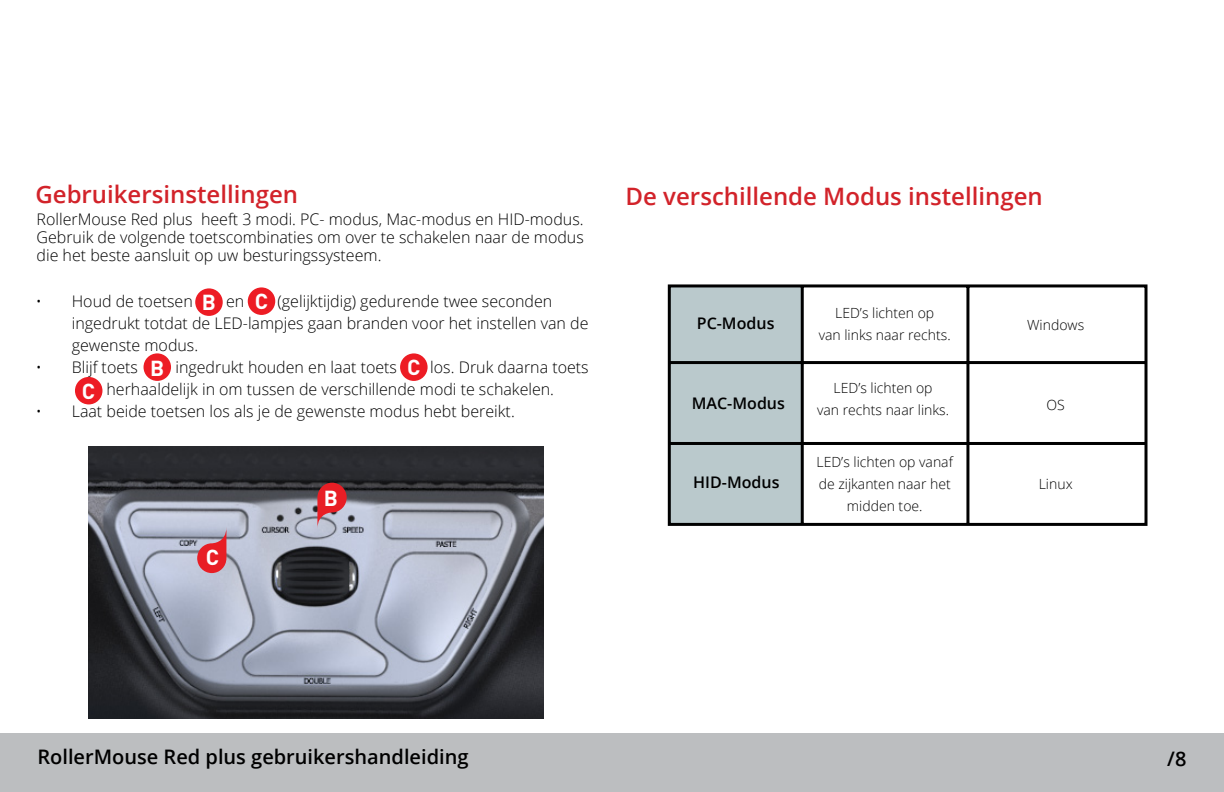
<style>
.page{position:relative;width:1224px;height:792px;background:#fff}
.page>*{position:absolute;margin:0;border:0;box-sizing:border-box;transform-origin:0 0}
.t1{font:600 24px "Open Sans";color:#d2232a}
.t2{font:700 21.4px "DINOT";color:#fff}
.t3{font:600 20px "Open Sans";color:#000}
.t4{font:300 16px/22px "Open Sans";color:#000}
.t5{font:600 16px "Open Sans";color:#000}
.t6{font:300 14px/22px "Open Sans";color:#000;text-align:center}
.s1{color:#fff}
</style>
<div class="page">
<div style="left:0;top:733px;width:1224px;height:59px;background:#bcbec0"></div>
<img style="left:89px;top:446px;width:455px;height:272px">
<svg style="left:317px;top:483px;width:30px;height:46px"></svg>
<svg style="left:197px;top:527px;width:29px;height:46px"></svg>
<div style="left:195px;top:288px;width:28px;height:28px;background:#ed1c24;border-radius:50%"></div>
<div style="left:144px;top:353px;width:27px;height:28px;background:#ed1c24;border-radius:50%"></div>
<div style="left:248px;top:287px;width:27px;height:28px;background:#ed1c24;border-radius:50%"></div>
<div style="left:400px;top:353px;width:28px;height:28px;background:#ed1c24;border-radius:50%"></div>
<div style="left:75px;top:377px;width:27px;height:27px;background:#ed1c24;border-radius:50%"></div>
<svg style="left:667px;top:284px;width:481px;height:242px"></svg>
<h1 class="t1" style="left:35px;top:178px;width:264px">Gebruikersinstellingen</h1>
<h1 class="t1" style="left:626px;top:180px;width:419px">De verschillende Modus instellingen</h1>
<p class="t4" style="left:37px;top:210px;width:549px;line-height:18px;text-align:justify">RollerMouse Red plus heeft 3 modi. PC- modus, Mac-modus en HID-modus.<br>Gebruik de volgende toetscombinaties om over te schakelen naar de modus die het beste aansluit op uw besturingssysteem.</p>
<h2 class="t2" style="left:202px;top:288px;width:16px">B</h2>
<h2 class="t2" style="left:255px;top:288px;width:15px">C</h2>
<p class="t4" style="left:36px;top:290px;width:159px">• Houd de toetsen</p>
<p class="t4" style="left:226px;top:290px;width:20px">en</p>
<p class="t4" style="left:72px;top:290px;width:518px;text-indent:206px">(gelijktijdig) gedurende twee seconden ingedrukt totdat de LED-lampjes gaan branden voor het instellen van de gewenste modus.</p>
<p class="t4" style="left:36px;top:356px;width:104px">• Blijf toets</p>
<p class="t4" style="left:175px;top:356px;width:223px">ingedrukt houden en laat toets</p>
<h2 class="t2" style="left:407px;top:354px;width:15px">C</h2>
<h2 class="t2" style="left:150px;top:354px;width:16px">B</h2>
<p class="t4" style="left:72px;top:356px;width:518px;text-indent:359px">los. Druk daarna toets <span class="s1">jusfh</span>herhaaldelijk in om tussen de verschillende modi te schakelen.</p>
<p class="t4" style="left:36px;top:400px;width:481px">• Laat beide toetsen los als je de gewenste modus hebt bereikt.</p>
<h2 class="t2" style="left:82px;top:377px;width:15px">C</h2>
<h2 class="t2" style="left:206px;top:543px;width:15px">C</h2>
<h2 class="t2" style="left:324px;top:484px;width:16px">B</h2>
<p class="t3" style="left:37px;top:743px;width:433px">RollerMouse Red plus gebruikershandleiding</p>
<p class="t5" style="left:697px;top:312px;width:79px">PC-Modus</p>
<p class="t6" style="left:819px;top:302px;width:134px">LED’s lichten op<br>van links naar rechts.</p>
<p class="t5" style="left:692px;top:392px;width:95px">MAC-Modus</p>
<p class="t5" style="left:693px;top:471px;width:88px">HID-Modus</p>
<p class="t6" style="left:817px;top:376px;width:134px">LED’s lichten op<br>van rechts naar links.</p>
<p class="t6" style="left:817px;top:451px;width:138px">LED’s lichten op vanaf de zijkanten naar het midden toe.</p>
<p class="t6" style="left:1027px;top:314px;width:59px">Windows</p>
<p class="t6" style="left:1047px;top:393px;width:20px">OS</p>
<p class="t6" style="left:1039px;top:473px;width:35px">Linux</p>
<p class="t3" style="left:1167px;top:745px;width:21px">/8</p>
</div>
